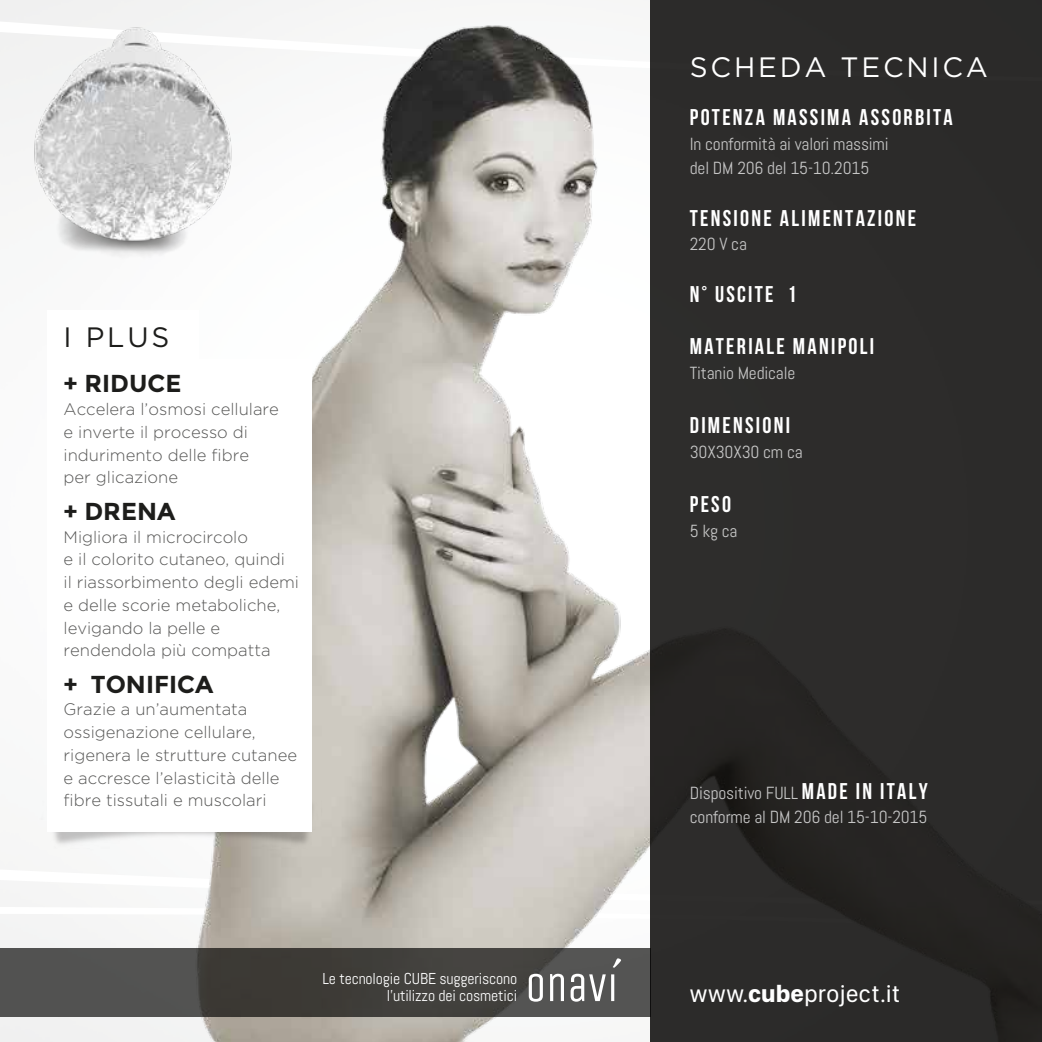
<style>
.page{position:relative;width:1042px;height:1042px;background:#fff}
.page>*{position:absolute;margin:0;border:0;box-sizing:border-box;transform-origin:0 0}
.t1{font:28px "Gotham";letter-spacing:.1em;color:#fff}
.t2{font:28px "Gotham";color:#1d1d1b}
.t3{font:700 24.5px "Montserrat";color:#1d1d1b}
.t4{font:24.5px "SF Compact Display";color:#fff}
.t5{font:22.75px "Bebas Neue";letter-spacing:.1em;color:#fff}
.t6{font:17.5px/24.5px "Abel";letter-spacing:-.01em;color:#c6c6c6}
.t7{font:300 16.62px/22.8px "Gotham";color:#575756}
.t8{font:15.75px/17.5px "Abel";letter-spacing:-.01em;color:#fff;text-align:right}
.s1{font-family:"Bebas Neue";font-size:22.75px;color:#fff}
.s2{font-weight:700}
</style>
<div class="page">
<img style="left:0;top:83px;width:650px;height:959px">
<svg style="left:301px;top:0;width:281px;height:83px;fill:#f7f7f6"></svg>
<svg style="left:0;top:794px;width:650px;height:111px;background:#c0bbb4"></svg>
<svg style="left:0;top:907px;width:650px;height:41px"></svg>
<div style="left:650px;top:0;width:392px;height:1042px;background:#2e2d2c"></div>
<svg style="left:0;top:948px;width:650px;height:69px;background:#484744"></svg>
<svg style="left:529px;top:958px;width:92px;height:43px"></svg>
<img style="left:0;top:730px;width:374px;height:174px">
<div style="left:47px;top:311px;width:152px;height:49px;background:#fff"></div>
<div style="left:47px;top:359px;width:265px;height:472px;background:#fff"></div>
<img style="left:0;top:0;width:301px;height:298px">
<h1 class="t2" style="left:64px;top:319px;width:107px">I PLUS</h1>
<h2 class="t3" style="left:64px;top:369px;width:119px">+ RIDUCE</h2>
<p class="t7" style="left:64px;top:397px;width:217px">Accelera l’osmosi cellulare e inverte il processo di indurimento delle fibre per glicazione</p>
<h2 class="t3" style="left:64px;top:496px;width:113px">+ DRENA</h2>
<p class="t7" style="left:64px;top:525px;width:237px">Migliora il microcircolo<br>e il colorito cutaneo, quindi<br>il riassorbimento degli edemi e delle scorie metaboliche, levigando la pelle e rendendola più compatta</p>
<h2 class="t3" style="left:64px;top:669px;width:151px">+ TONIFICA</h2>
<p class="t7" style="left:64px;top:698px;width:235px">Grazie a un’aumentata ossigenazione cellulare, rigenera le strutture cutanee e accresce l’elasticità delle fibre tissutali e muscolari</p>
<p class="t8" style="left:322px;top:969px;width:196px">Le tecnologie CUBE suggeriscono l’utilizzo dei cosmetici</p>
<h1 class="t1" style="left:690px;top:50px;width:300px">SCHEDA TECNICA</h1>
<h3 class="t5" style="left:690px;top:105px;width:264px">POTENZA MASSIMA ASSORBITA</h3>
<p class="t6" style="left:690px;top:131px;width:200px">In conformità ai valori massimi del DM 206 del 15-10.2015</p>
<h3 class="t5" style="left:690px;top:205px;width:228px">TENSIONE ALIMENTAZIONE</h3>
<p class="t6" style="left:690px;top:232px;width:59px">220 V ca</p>
<h3 class="t5" style="left:690px;top:282px;width:108px">N° USCITE 1</h3>
<h3 class="t5" style="left:690px;top:334px;width:186px">MATERIALE MANIPOLI</h3>
<p class="t6" style="left:690px;top:360px;width:107px">Titanio Medicale</p>
<h3 class="t5" style="left:690px;top:413px;width:102px">DIMENSIONI</h3>
<p class="t6" style="left:690px;top:439px;width:114px">30X30X30 cm ca</p>
<h3 class="t5" style="left:690px;top:492px;width:43px">PESO</h3>
<p class="t6" style="left:690px;top:518px;width:49px">5 kg ca</p>
<p class="t6" style="left:690px;top:780px;width:239px">Dispositivo FULL <span class="s1">MADE IN ITALY </span>conforme al DM 206 del 15-10-2015</p>
<h2 class="t4" style="left:690px;top:976px;width:212px">www.<span class="s2">cube</span>project.it</h2>
</div>
